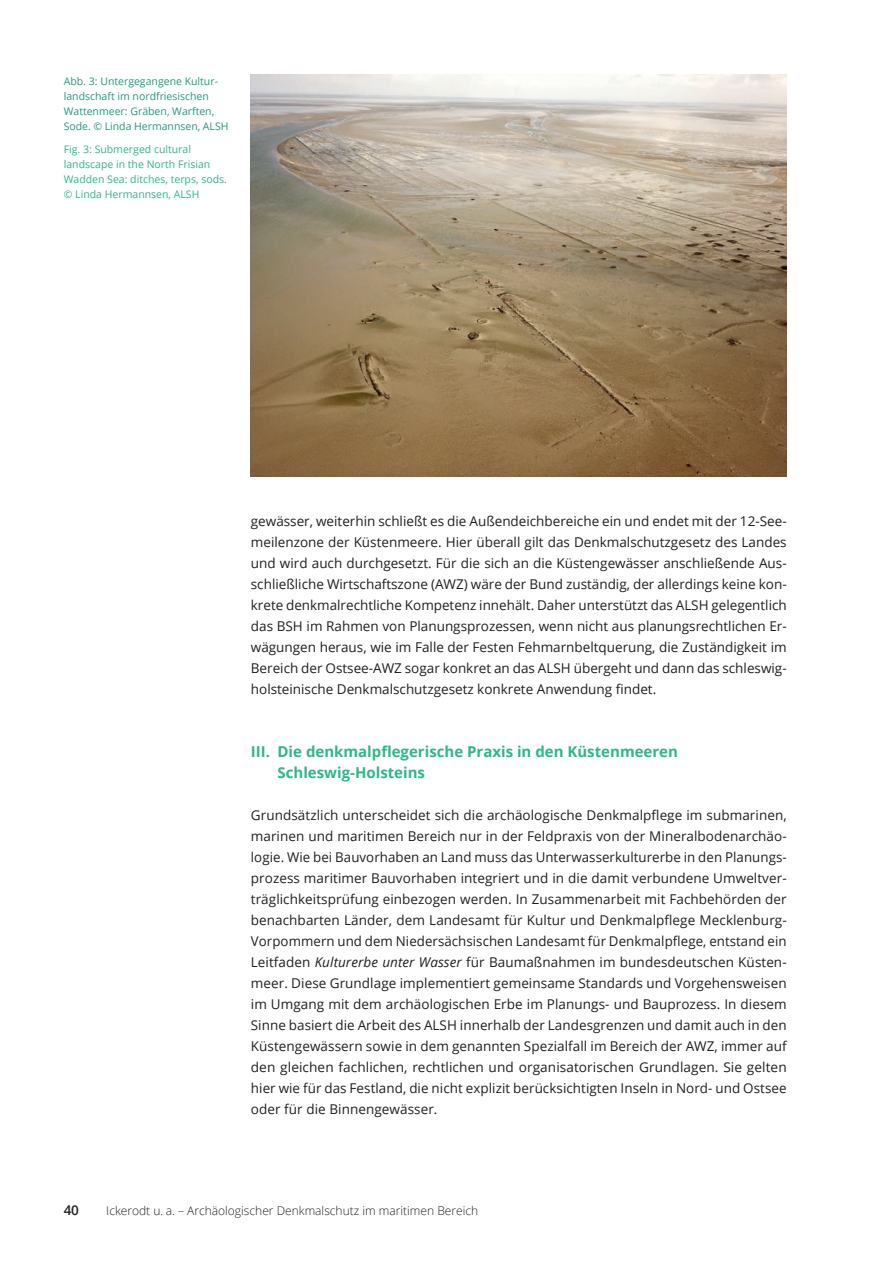
<style>
.page{position:relative;width:893px;height:1263px;background:#fff}
.page>*{position:absolute;margin:0;border:0;box-sizing:border-box;transform-origin:0 0}
.t1{font:700 15px/21px "Open Sans";color:#2db884}
.t2{font:13.5px/21px "Open Sans";color:#231f20;text-align:justify}
.t3{font:600 13.5px "Open Sans";color:#231f20}
.t4{font:300 12px "Open Sans";color:#231f20}
.t5{font:10.5px/15px "Open Sans";color:#21997d}
.t6{font:10.5px/15px "Open Sans";color:#2db884}
.s1{font-style:italic}
</style>
<div class="page">
<img style="left:251px;top:74px;width:536px;height:402px">
<p class="t5" style="left:64px;top:73px;width:166px">Abb. 3: Untergegangene Kultur&shy;landschaft im nordfriesischen<br>Wattenmeer: Gräben, Warften,<br>Sode. © Linda Hermannsen, ALSH</p>
<p class="t6" style="left:64px;top:142px;width:165px">Fig. 3: Submerged cultural landscape in the North Frisian<br>Wadden Sea: ditches, terps, sods. © Linda Hermannsen, ALSH</p>
<p class="t2" style="left:251px;top:510px;width:537px">gewässer, weiterhin schließt es die Außendeichbereiche ein und endet mit der 12-See&shy;meilenzone der Küstenmeere. Hier überall gilt das Denkmalschutzgesetz des Landes und wird auch durchgesetzt. Für die sich an die Küstengewässer anschließende Aus&shy;schließliche Wirtschaftszone (AWZ) wäre der Bund zuständig, der allerdings keine kon&shy;krete denkmalrechtliche Kompetenz innehält. Daher unterstützt das ALSH gelegentlich das BSH im Rahmen von Planungsprozessen, wenn nicht aus planungsrechtlichen Er&shy;wägungen heraus, wie im Falle der Festen Fehmarnbeltquerung, die Zuständigkeit im Bereich der Ostsee-AWZ sogar konkret an das ALSH übergeht und dann das schleswig&shy;holsteinische Denkmalschutzgesetz konkrete Anwendung findet.</p>
<p class="t1" style="left:278px;top:740px;width:402px;text-indent:-27px">III. Die denkmalpflegerische Praxis in den Küstenmeeren<br>Schleswig-Holsteins</p>
<p class="t2" style="left:251px;top:804px;width:537px">Grundsätzlich unterscheidet sich die archäologische Denkmalpflege im submarinen, marinen und maritimen Bereich nur in der Feldpraxis von der Mineralbodenarchäo&shy;logie. Wie bei Bauvorhaben an Land muss das Unterwasserkulturerbe in den Planungs&shy;prozess maritimer Bauvorhaben integriert und in die damit verbundene Umweltver&shy;träglichkeitsprüfung einbezogen werden. In Zusammenarbeit mit Fachbehörden der benachbarten Länder, dem Landesamt für Kultur und Denkmalpflege Mecklenburg-Vorpommern und dem Niedersächsischen Landesamt für Denkmalpflege, entstand ein Leitfaden <span class="s1">Kulturerbe unter Wasser</span> für Baumaßnahmen im bundesdeutschen Küsten&shy;meer. Diese Grundlage implementiert gemeinsame Standards und Vorgehensweisen im Umgang mit dem archäologischen Erbe im Planungs- und Bauprozess. In diesem Sinne basiert die Arbeit des ALSH innerhalb der Landesgrenzen und damit auch in den Küstengewässern sowie in dem genannten Spezialfall im Bereich der AWZ, immer auf den gleichen fachlichen, rechtlichen und organisatorischen Grundlagen. Sie gelten hier wie für das Festland, die nicht explizit berücksichtigten Inseln in Nord- und Ostsee oder für die Binnengewässer.</p>
<p class="t3" style="left:64px;top:1201px;width:16px">40</p>
<p class="t4" style="left:106px;top:1202px;width:373px">Ickerodt u. a. – Archäologischer Denkmalschutz im maritimen Bereich</p>
</div>
